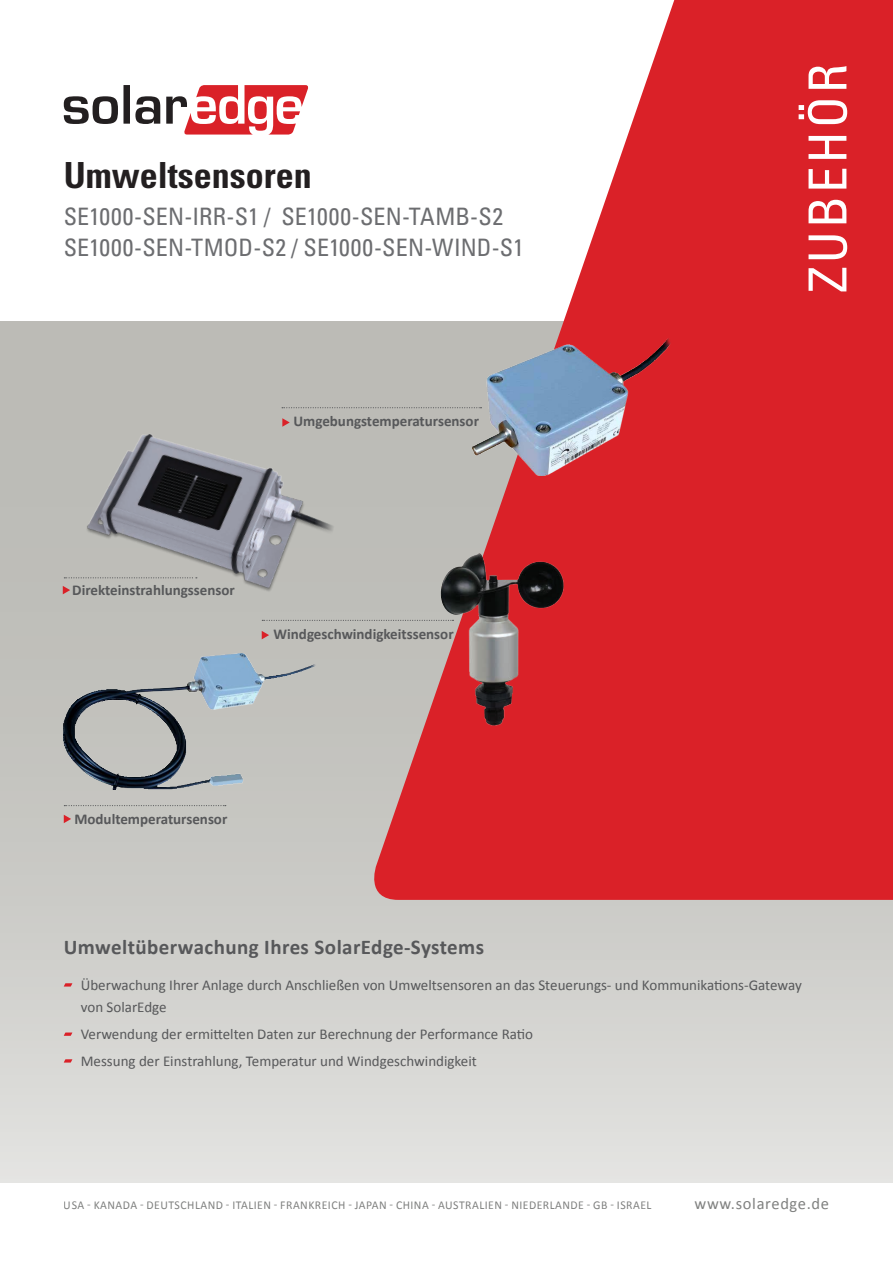
<style>
.page{position:relative;width:893px;height:1263px;background:#fff}
.page>*{position:absolute;margin:0;border:0;box-sizing:border-box;transform-origin:0 0}
.pg1_Family_vertical{font:condensed 52.5px "Univers LT Std";letter-spacing:.06em;color:#fff}
.pg1_Product_Header{font:700 condensed 36px "Univers LT Std";color:#231f20}
.pg1_Product_Subheade{font:condensed 24px/31.5px "Univers LT Std";letter-spacing:.005em;color:#6c6d70}
.pg1_Text_bold{font:700 21px "Calibri";letter-spacing:.02em;color:#57585a}
.pg1_Text_URL{font:16.5px "Calibri";letter-spacing:.04em;color:#808180}
.Pg1_Text_Bullets{font:15px/22.5px "Calibri";color:#57585a}
.Pg1_Text_Bullets-2{font:700 15px "Calibri";color:#57585a}
.t1{font:12px "Calibri";letter-spacing:.04em;color:#808180}
</style>
<div class="page">
<div style="left:0;top:321px;width:893px;height:861px;background:linear-gradient(to bottom,#b4b3ae,#dbdbd8)"></div>
<svg style="left:364px;top:0;width:529px;height:900px;fill:#da2128"></svg>
<svg style="left:64px;top:85px;width:244px;height:50px"></svg>
<img style="left:70px;top:403px;width:276px;height:224px">
<svg style="left:64px;top:983px;width:8px;height:3px"></svg>
<svg style="left:64px;top:1032px;width:8px;height:4px"></svg>
<svg style="left:64px;top:1059px;width:8px;height:3px"></svg>
<svg style="left:63px;top:586px;width:7px;height:8px"></svg>
<svg style="left:64px;top:577px;width:133px;height:1px"></svg>
<svg style="left:282px;top:418px;width:8px;height:9px"></svg>
<svg style="left:282px;top:407px;width:191px;height:1px"></svg>
<svg style="left:64px;top:815px;width:7px;height:8px"></svg>
<svg style="left:64px;top:805px;width:162px;height:1px"></svg>
<svg style="left:262px;top:631px;width:7px;height:8px"></svg>
<svg style="left:262px;top:620px;width:163px;height:1px"></svg>
<img style="left:425px;top:545px;width:145px;height:187px">
<img style="left:63px;top:654px;width:254px;height:136px">
<img style="left:473px;top:339px;width:199px;height:136px">
<p class="pg1_Product_Header" style="left:64px;top:153px;width:249px">Umweltsensoren</p>
<p class="pg1_Product_Subheade" style="left:64px;top:200px;width:462px">SE1000-SEN-IRR /1S- SE1000-SEN-TAMB 2S-<br>SE1000-SEN-TMOD /2S- SE1000-SEN-WIND 1S-</p>
<p class="Pg1_Text_Bullets-2" style="left:293px;top:412px;width:187px">Umgebungstemperatursensor</p>
<p class="Pg1_Text_Bullets-2" style="left:72px;top:581px;width:164px">Direkteinstrahlungssensor</p>
<p class="Pg1_Text_Bullets-2" style="left:274px;top:624px;width:182px">Windgeschwindigkeitssensor</p>
<p class="Pg1_Text_Bullets-2" style="left:74px;top:809px;width:154px">Modultemperatursensor</p>
<p class="pg1_Family_vertical" style="left:794px;top:293px;width:230px;rotate:-90deg">ZUBEHÖR</p>
<p class="pg1_Text_bold" style="left:64px;top:934px;width:422px">Umweltüberwachung Ihres SolarEdge-Systems</p>
<p class="Pg1_Text_Bullets" style="left:81px;top:973px;width:722px">Überwachung Ihrer Anlage durch Anschließen von Umweltsensoren an das Steuerungs- und Kommunikations-Gateway von SolarEdge</p>
<p class="Pg1_Text_Bullets" style="left:81px;top:1023px;width:454px">Verwendung der ermittelten Daten zur Berechnung der Performance Ratio</p>
<p class="Pg1_Text_Bullets" style="left:81px;top:1049px;width:398px">Messung der Einstrahlung, Temperatur und Windgeschwindigkeit</p>
<p class="t1" style="left:64px;top:1197px;width:589px">USA - KANADA - DEUTSCHLAND - ITALIEN - FRANKREICH - JAPAN - CHINA - AUSTRALIEN - NIEDERLANDE - GB - ISRAEL</p>
<p class="pg1_Text_URL" style="left:694px;top:1193px;width:136px">www.solaredge.de</p>
</div>
